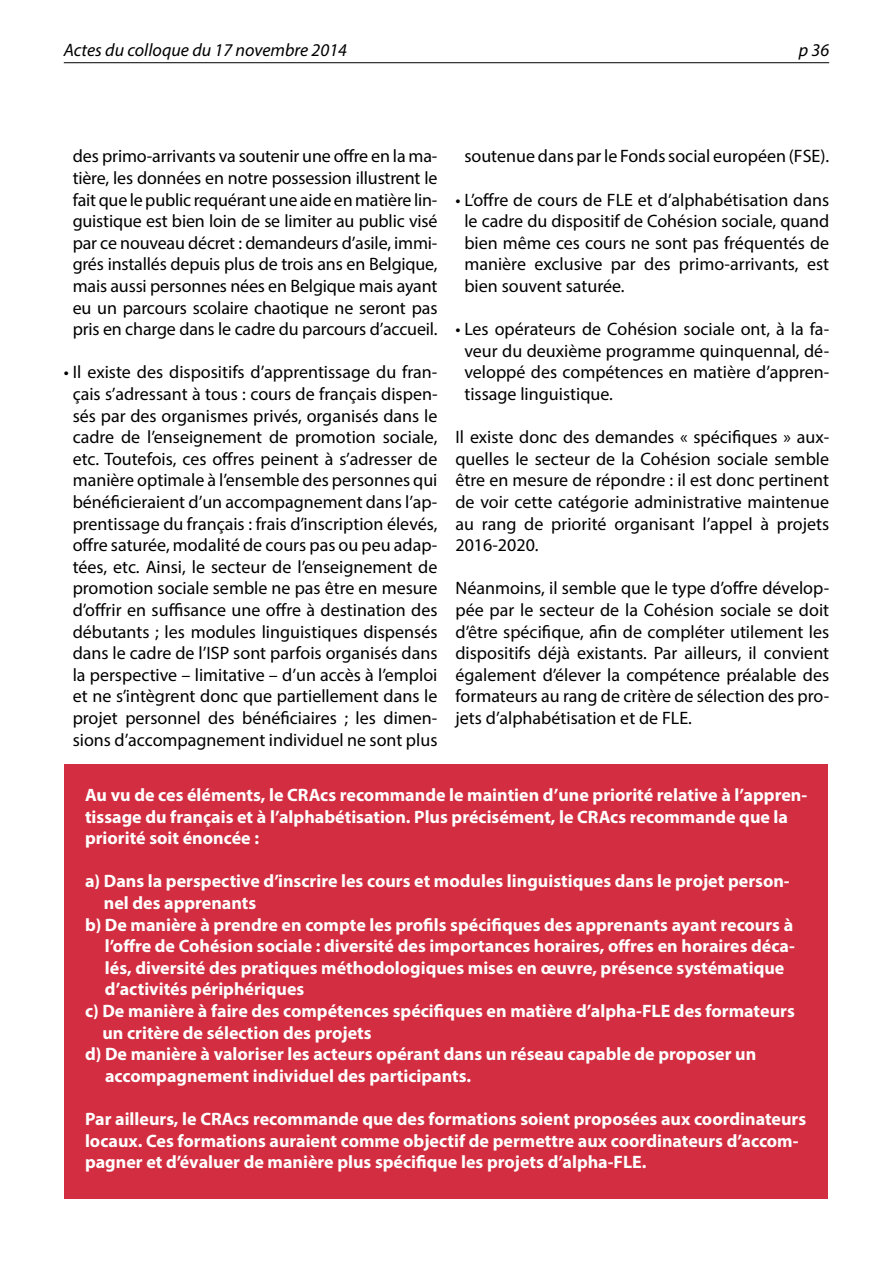
<style>
.page{position:relative;width:893px;height:1263px;background:#fff}
.page>*{position:absolute;margin:0;border:0;box-sizing:border-box;transform-origin:0 0}
.t1{font:18px/21.6px "Myriad Pro";color:#000;text-align:justify}
.t2{font:700 18px/21.6px "Myriad Pro";color:#fff}
.t3{font:italic 18px "Myriad Pro";color:#000}
</style>
<div class="page">
<hr style="left:64px;top:62px;width:765px;height:1px;background:#000">
<div style="left:65px;top:765px;width:763px;height:434px;background:#d22d40"></div>
<p class="t3" style="left:64px;top:39px;width:285px">Actes du colloque du 17 novembre 2014</p>
<p class="t3" style="left:799px;top:39px;width:32px">p 36</p>
<p class="t1" style="left:73px;top:145px;width:366px">des primo-arrivants va soutenir une offre en la ma&shy;tière, les données en notre possession illustrent le fait que le public requérant une aide en matière lin&shy;guistique est bien loin de se limiter au public visé par ce nouveau décret : demandeurs d’asile, immi&shy;grés installés depuis plus de trois ans en Belgique, mais aussi personnes nées en Belgique mais ayant eu un parcours scolaire chaotique ne seront pas pris en charge dans le cadre du parcours d’accueil.</p>
<p class="t1" style="left:64px;top:361px;width:375px;text-align:center">• Il existe des dispositifs d’apprentissage du fran&shy;çais s’adressant à tous : cours de français dispen&shy;sés par des organismes privés, organisés dans le cadre de l’enseignement de promotion sociale, etc. Toutefois, ces offres peinent à s’adresser de manière optimale à l’ensemble des personnes qui bénéficieraient d’un accompagnement dans l’ap&shy;prentissage du français : frais d’inscription élevés, offre saturée, modalité de cours pas ou peu adap&shy;tées, etc. Ainsi, le secteur de l’enseignement de promotion sociale semble ne pas être en mesure d’offrir en suffisance une offre à destination des débutants ; les modules linguistiques dispensés dans le cadre de l’ISP sont parfois organisés dans la perspective – limitative – d’un accès à l’emploi et ne s’intègrent donc que partiellement dans le projet personnel des bénéficiaires ; les dimen&shy;sions d’accompagnement individuel ne sont plus</p>
<p class="t1" style="left:464px;top:145px;width:366px">soutenue dans par le Fonds social européen (FSE).</p>
<p class="t1" style="left:464px;top:188px;width:366px;text-indent:-9px">• L’offre de cours de FLE et d’alphabétisation dans le cadre du dispositif de Cohésion sociale, quand bien même ces cours ne sont pas fréquentés de manière exclusive par des primo-arrivants, est bien souvent saturée.</p>
<p class="t1" style="left:464px;top:318px;width:366px;text-indent:-9px">• Les opérateurs de Cohésion sociale ont, à la fa&shy;veur du deuxième programme quinquennal, dé&shy;veloppé des compétences en matière d’appren&shy;tissage linguistique.</p>
<p class="t1" style="left:455px;top:426px;width:375px">Il existe donc des demandes « spécifiques » aux&shy;quelles le secteur de la Cohésion sociale semble être en mesure de répondre : il est donc pertinent de voir cette catégorie administrative maintenue au rang de priorité organisant l’appel à projets 2016-2020.</p>
<p class="t1" style="left:455px;top:577px;width:375px">Néanmoins, il semble que le type d’offre dévelop&shy;pée par le secteur de la Cohésion sociale se doit d’être spécifique, afin de compléter utilement les dispositifs déjà existants. Par ailleurs, il convient également d’élever la compétence préalable des formateurs au rang de critère de sélection des pro&shy;jets d’alphabétisation et de FLE.</p>
<p class="t2" style="left:85px;top:783px;width:724px">Au vu de ces éléments, le CRAcs recommande le maintien d’une priorité relative à l’appren&shy;tissage du français et à l’alphabétisation. Plus précisément, le CRAcs recommande que la priorité soit énoncée :</p>
<p class="t2" style="left:85px;top:870px;width:706px">a) Dans la perspective d’inscrire les cours et modules linguistiques dans le projet person-</p>
<p class="t2" style="left:104px;top:891px;width:154px">nel des apprenants</p>
<p class="t2" style="left:85px;top:913px;width:710px">b) De manière à prendre en compte les profils spécifiques des apprenants ayant recours à</p>
<p class="t2" style="left:105px;top:935px;width:691px">l’offre de Cohésion sociale : diversité des importances horaires, offres en horaires déca-</p>
<p class="t2" style="left:105px;top:956px;width:681px">lés, diversité des pratiques méthodologiques mises en œuvre, présence systématique</p>
<p class="t2" style="left:105px;top:978px;width:201px">d’activités périphériques</p>
<p class="t2" style="left:85px;top:999px;width:711px">c) De manière à faire des compétences spécifiques en matière d’alpha-FLE des formateurs</p>
<p class="t2" style="left:102px;top:1021px;width:271px">un critère de sélection des projets</p>
<p class="t2" style="left:85px;top:1043px;width:673px">d) De manière à valoriser les acteurs opérant dans un réseau capable de proposer un</p>
<p class="t2" style="left:105px;top:1064px;width:368px">accompagnement individuel des participants.</p>
<p class="t2" style="left:85px;top:1107px;width:723px">Par ailleurs, le CRAcs recommande que des formations soient proposées aux coordinateurs locaux. Ces formations auraient comme objectif de permettre aux coordinateurs d’accom&shy;pagner et d’évaluer de manière plus spécifique les projets d’alpha-FLE.</p>
</div>
